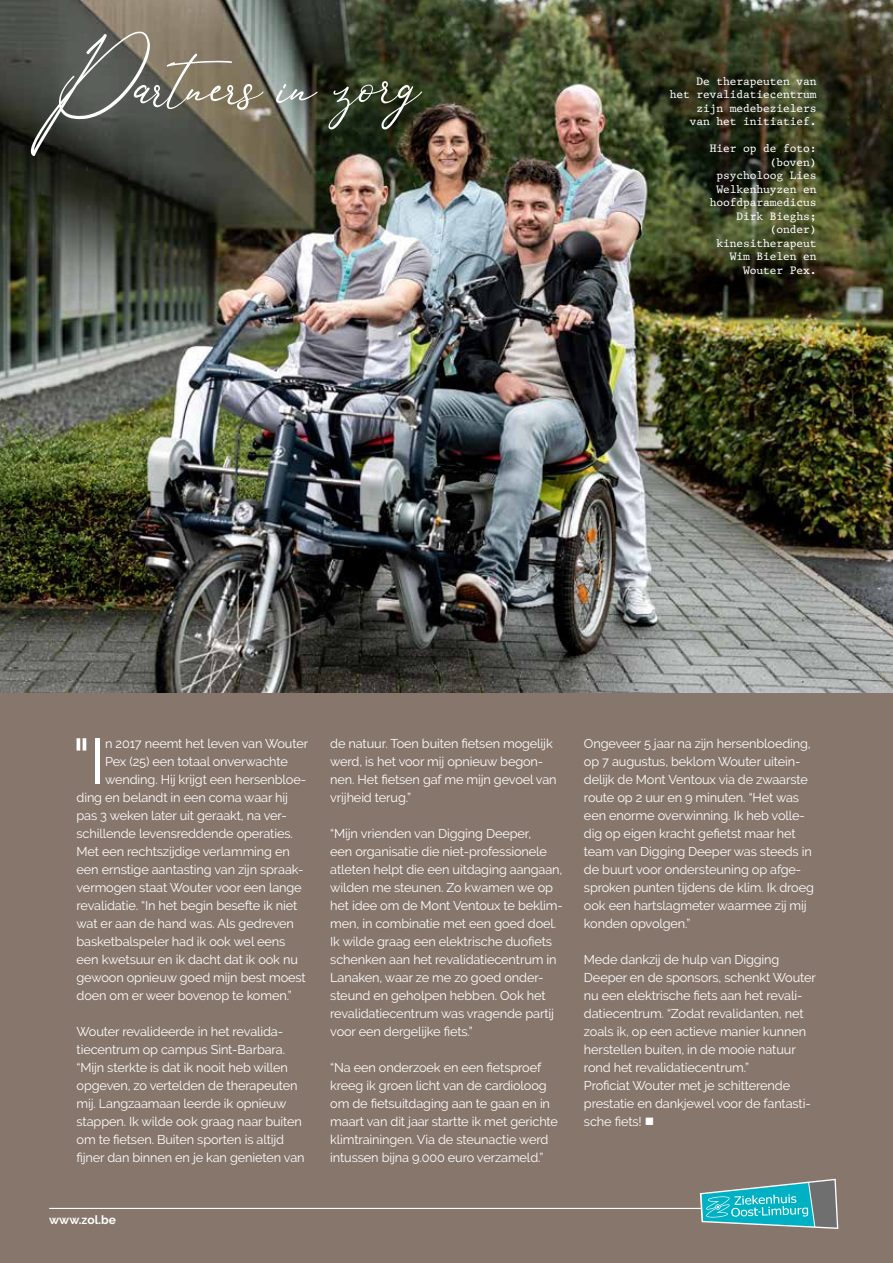
<style>
.page{position:relative;width:893px;height:1263px;background:#fff}
.page>*{position:absolute;margin:0;border:0;box-sizing:border-box;transform-origin:0 0}
.t1{font:63.45px "Raleway";color:#fff}
.t2{font:53.55px "Anthoni Signature";letter-spacing:-.01em;color:#fff}
.t3{font:12.75px/18px "Raleway";letter-spacing:-.01em;color:#fff}
.t4{font:700 12px "Raleway";letter-spacing:.005em;color:#fff}
.t5{font:11.25px/13.5px "King";letter-spacing:-.01em;color:#fff;text-align:right}
</style>
<div class="page">
<img style="left:0;top:0;width:893px;height:693px">
<div style="left:0;top:693px;width:893px;height:570px;background:#87766c"></div>
<hr style="left:49px;top:1208px;width:657px;height:1px;background:#fff">
<svg style="left:700px;top:1179px;width:138px;height:50px"></svg>
<div style="left:657px;top:64px;width:173px;height:223px;background:#000;opacity:.75"></div>
<h2 class="t2" style="left:38px;top:42px;width:384px">Partners in zorg</h2>
<p class="t5" style="left:670px;top:74px;width:148px">De therapeuten van<br>het revalidatiecentrum zijn medebezielers<br>van het initiatief.</p>
<p class="t5" style="left:710px;top:142px;width:108px">Hier op de foto: (boven) psycholoog Lies<br>Welkenhuyzen en hoofdparamedicus<br>Dirk Bieghs; (onder) kinesitherapeut<br>Wim Bielen en<br>Wouter Pex.</p>
<h1 class="t1" style="left:72px;top:724px;width:35px">"I</h1>
<p class="t3" style="left:105px;top:734px;width:205px">n 2017 neemt het leven van Wouter</p>
<p class="t3" style="left:105px;top:752px;width:184px">Pex (25) een totaal onverwachte</p>
<p class="t3" style="left:105px;top:770px;width:202px">wending. Hij krijgt een hersenbloe-</p>
<p class="t3" style="left:77px;top:788px;width:213px">ding en belandt in een coma waar hij</p>
<p class="t3" style="left:77px;top:806px;width:212px">pas 3 weken later uit geraakt, na ver-</p>
<p class="t3" style="left:77px;top:824px;width:218px">schillende levensreddende operaties.</p>
<p class="t3" style="left:77px;top:842px;width:215px">Met een rechtszijdige verlamming en</p>
<p class="t3" style="left:77px;top:860px;width:228px">een ernstige aantasting van zijn spraak-</p>
<p class="t3" style="left:77px;top:878px;width:227px">vermogen staat Wouter voor een lange</p>
<p class="t3" style="left:77px;top:896px;width:222px">revalidatie. “In het begin besefte ik niet</p>
<p class="t3" style="left:77px;top:914px;width:219px">wat er aan de hand was. Als gedreven</p>
<p class="t3" style="left:77px;top:932px;width:210px">basketbalspeler had ik ook wel eens</p>
<p class="t3" style="left:77px;top:950px;width:223px">een kwetsuur en ik dacht dat ik ook nu</p>
<p class="t3" style="left:77px;top:968px;width:231px">gewoon opnieuw goed mijn best moest</p>
<p class="t3" style="left:77px;top:986px;width:217px">doen om er weer bovenop te komen.”</p>
<p class="t3" style="left:77px;top:1022px;width:230px">Wouter revalideerde in het revalida&shy;tiecentrum op campus Sint-Barbara. “Mijn sterkte is dat ik nooit heb willen opgeven, zo vertelden de therapeuten mij. Langzaamaan leerde ik opnieuw stappen. Ik wilde ook graag naar buiten om te fietsen. Buiten sporten is altijd fijner dan binnen en je kan genieten van</p>
<p class="t4" style="left:49px;top:1213px;width:68px">www.zol.be</p>
<p class="t3" style="left:330px;top:734px;width:228px">de natuur. Toen buiten fietsen mogelijk werd, is het voor mij opnieuw begon&shy;nen. Het fietsen gaf me mijn gevoel van vrijheid terug.”</p>
<p class="t3" style="left:330px;top:824px;width:234px">“Mijn vrienden van Digging Deeper,<br>een organisatie die niet-professionele atleten helpt die een uitdaging aangaan, wilden me steunen. Zo kwamen we op het idee om de Mont Ventoux te beklim&shy;men, in combinatie met een goed doel.<br>Ik wilde graag een elektrische duofiets schenken aan het revalidatiecentrum in Lanaken, waar ze me zo goed onder&shy;steund en geholpen hebben. Ook het revalidatiecentrum was vragende partij voor een dergelijke fiets.”</p>
<p class="t3" style="left:330px;top:1058px;width:229px">“Na een onderzoek en een fietsproef kreeg ik groen licht van de cardioloog om de fietsuitdaging aan te gaan en in maart van dit jaar startte ik met gerichte klimtrainingen. Via de steunactie werd intussen bijna 9.000 euro verzameld.”</p>
<p class="t3" style="left:584px;top:734px;width:231px">Ongeveer 5 jaar na zijn hersenbloeding, op 7 augustus, beklom Wouter uitein&shy;delijk de Mont Ventoux via de zwaarste route op 2 uur en 9 minuten. “Het was een enorme overwinning. Ik heb volle&shy;dig op eigen kracht gefietst maar het team van Digging Deeper was steeds in de buurt voor ondersteuning op afge&shy;sproken punten tijdens de klim. Ik droeg ook een hartslagmeter waarmee zij mij konden opvolgen.”</p>
<p class="t3" style="left:584px;top:950px;width:233px">Mede dankzij de hulp van Digging Deeper en de sponsors, schenkt Wouter nu een elektrische fiets aan het revali&shy;datiecentrum. “Zodat revalidanten, net zoals ik, op een actieve manier kunnen herstellen buiten, in de mooie natuur rond het revalidatiecentrum.”<br>Proficiat Wouter met je schitterende prestatie en dankjewel voor de fantasti&shy;sche fiets! ■</p>
</div>
